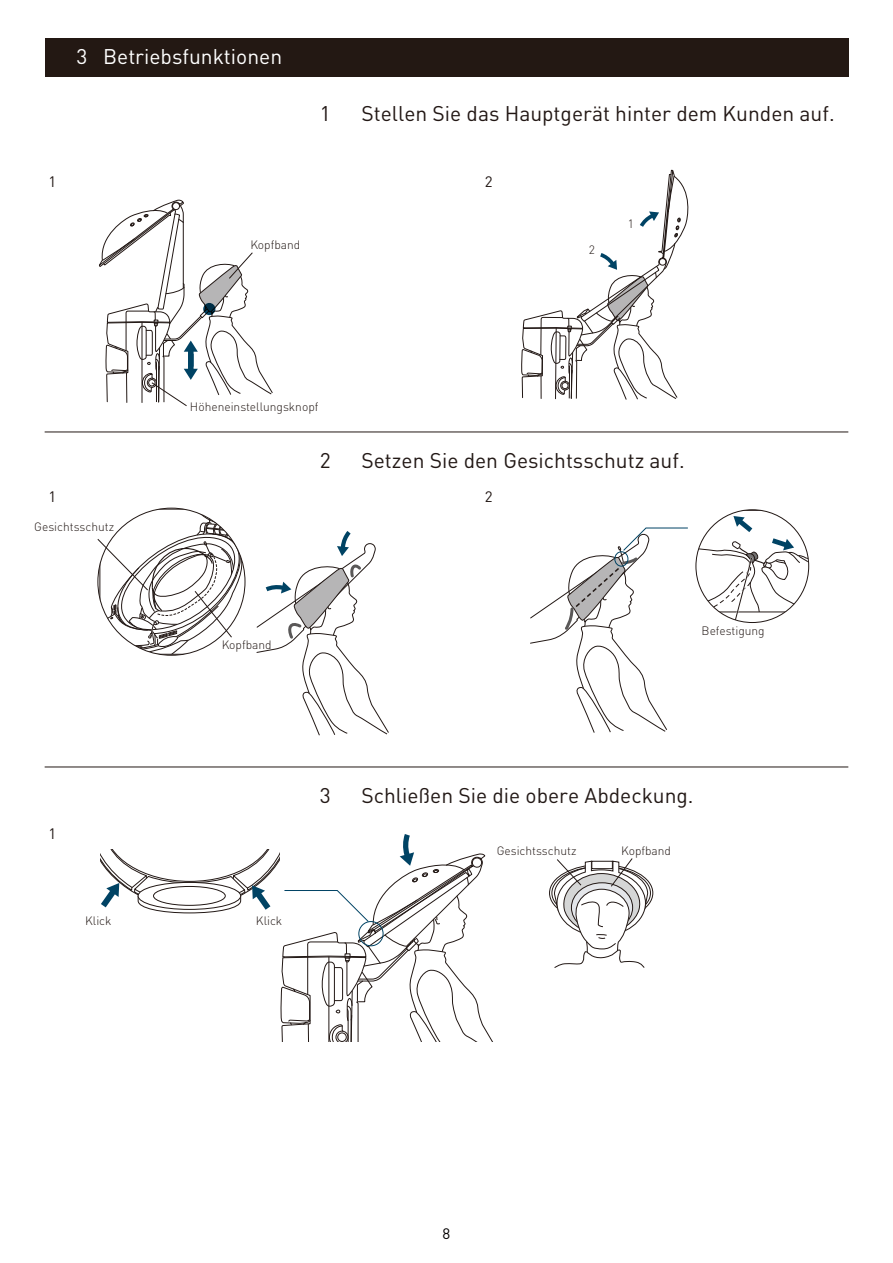
<style>
.page{position:relative;width:893px;height:1263px;background:#fff}
.page>*{position:absolute;margin:0;border:0;box-sizing:border-box;transform-origin:0 0}
.t1{font:21px "DINOT";color:#221815}
.t2{font:21px "DINOT";color:#221714}
.t3{font:21px "DINOT";color:#fff}
.t4{font:15px "DINOT";color:#221815}
.t5{font:15px "DINOT";color:#040000}
.t6{font:300 12px "DINOT";color:#221815}
</style>
<div class="page">
<div style="left:45px;top:38px;width:803px;height:39px;background:#231813"></div>
<svg style="left:521px;top:169px;width:172px;height:263px"></svg>
<svg style="left:99px;top:199px;width:174px;height:207px"></svg>
<svg style="left:203px;top:303px;width:12px;height:12px"></svg>
<hr style="left:45px;top:432px;width:803px;height:1px;background:#221815">
<hr style="left:45px;top:767px;width:803px;height:1px;background:#221815">
<svg style="left:256px;top:531px;width:133px;height:205px"></svg>
<svg style="left:530px;top:527px;width:158px;height:206px"></svg>
<svg style="left:554px;top:858px;width:94px;height:110px"></svg>
<svg style="left:100px;top:834px;width:393px;height:208px"></svg>
<svg style="left:98px;top:509px;width:147px;height:146px"></svg>
<svg style="left:696px;top:510px;width:113px;height:112px"></svg>
<h1 class="t3" style="left:77px;top:41px;width:207px">3 Betriebsfunktionen</h1>
<h1 class="t1" style="left:320px;top:97px;width:12px">1</h1>
<h1 class="t2" style="left:361px;top:97px;width:475px">Stellen Sie das Hauptgerät hinter dem Kunden auf.</h1>
<p class="t4" style="left:49px;top:170px;width:9px">1</p>
<p class="t4" style="left:485px;top:170px;width:9px">2</p>
<p class="t6" style="left:250px;top:236px;width:51px">Kopfband</p>
<p class="t6" style="left:190px;top:398px;width:130px">Höheneinstellungsknopf</p>
<p class="t6" style="left:589px;top:240px;width:8px">2</p>
<p class="t6" style="left:628px;top:214px;width:8px">1</p>
<p class="t4" style="left:49px;top:485px;width:9px">1</p>
<p class="t6" style="left:34px;top:517px;width:81px">Gesichtsschutz</p>
<p class="t6" style="left:222px;top:635px;width:51px">Kopfband</p>
<h1 class="t1" style="left:320px;top:444px;width:12px">2</h1>
<h1 class="t1" style="left:361px;top:444px;width:325px">Setzen Sie den Gesichtsschutz auf.</h1>
<p class="t4" style="left:485px;top:485px;width:9px">2</p>
<p class="t6" style="left:702px;top:622px;width:65px">Befestigung</p>
<p class="t4" style="left:49px;top:822px;width:9px">1</p>
<p class="t6" style="left:85px;top:911px;width:28px">Klick</p>
<p class="t6" style="left:256px;top:911px;width:28px">Klick</p>
<h1 class="t1" style="left:320px;top:779px;width:12px">3</h1>
<h1 class="t1" style="left:361px;top:779px;width:334px">Schließen Sie die obere Abdeckung.</h1>
<p class="t6" style="left:497px;top:842px;width:81px">Gesichtsschutz</p>
<p class="t6" style="left:621px;top:842px;width:51px">Kopfband</p>
<p class="t5" style="left:443px;top:1222px;width:9px">8</p>
</div>
